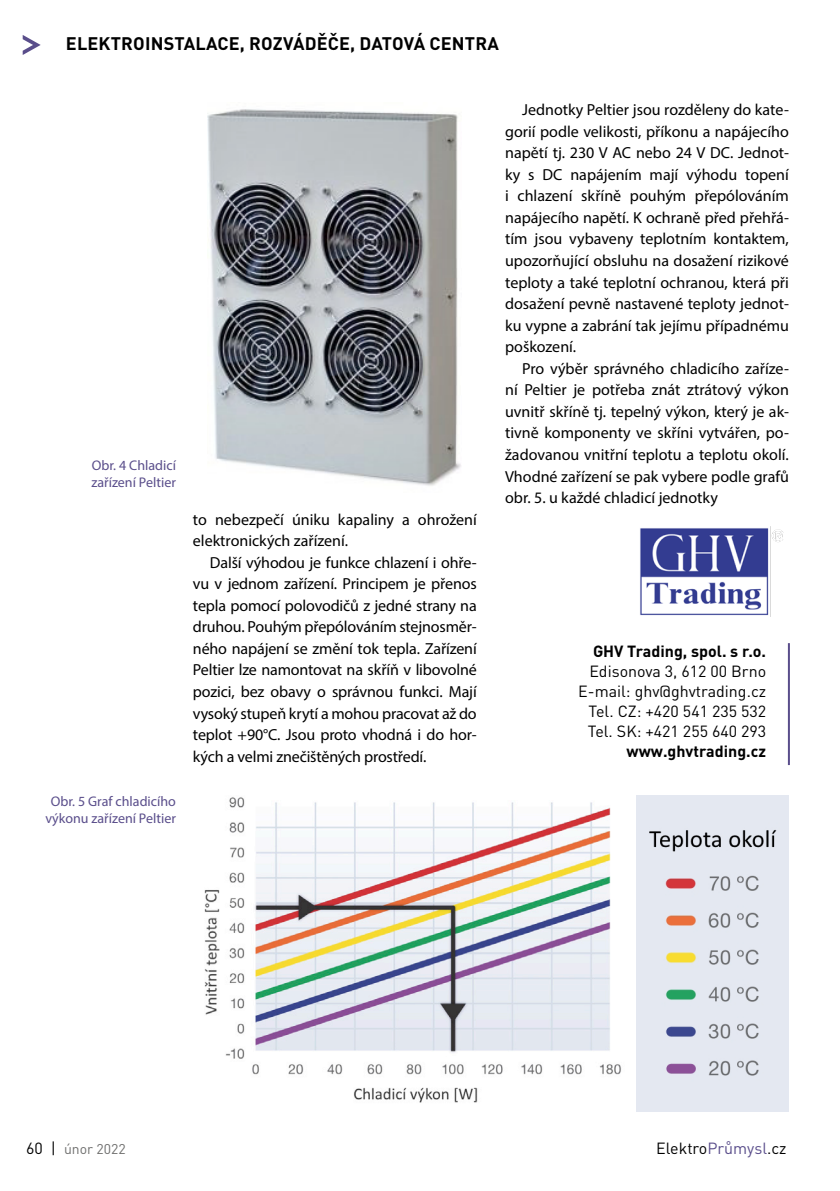
<style>
.page{position:relative;width:840px;height:1191px;background:#fff}
.page>*{position:absolute;margin:0;border:0;box-sizing:border-box;transform-origin:0 0}
.t1{font:700 18px "DIN Pro";letter-spacing:.01em;color:#000}
.Text_-_další_odstave{font:16px/21.6px "Myriad Pro";color:#000;text-align:justify}
.Adresa{font:16px "DIN Pro";color:#000}
.Text_-_prni_odstavec{font:16px/21.6px "Myriad Pro";color:#000}
.Adresa-2{font:700 16px "DIN Pro";color:#000}
.popisek_pravy{font:14px/17px "Myriad Pro";color:#5a4e8b}
.t2{font:14px "DIN Pro";color:#6f6f6e}
.s1{font-size:16px;color:#000}
.s2{color:#5a4e8b}
</style>
<div class="page">
<svg style="left:23px;top:35px;width:18px;height:20px"></svg>
<img style="left:204px;top:797px;width:417px;height:306px">
<img style="left:636px;top:795px;width:152px;height:316px">
<img style="left:208px;top:109px;width:253px;height:377px">
<img style="left:640px;top:527px;width:143px;height:89px">
<hr style="left:787px;top:643px;width:2px;height:122px;background:#5a4e8b">
<p class="t1" style="left:66px;top:31px;width:434px">ELEKTROINSTALACE, ROZVÁDĚČE, DATOVÁ CENTRA</p>
<p class="popisek_pravy" style="left:91px;top:456px;width:86px">Obr. 4 Chladicí zařízení Peltier</p>
<p class="popisek_pravy" style="left:45px;top:792px;width:132px;text-align:center">Obr. 5 Graf chladicího výkonu zařízení Peltier</p>
<p class="Text_-_prni_odstavec" style="left:193px;top:508px;width:285px">to nebezpečí úniku kapaliny a ohrožení elektronických zařízení.</p>
<p class="Text_-_další_odstave" style="left:193px;top:551px;width:285px;text-indent:17px">Další výhodou je funkce chlazení i ohře&shy;vu v jednom zařízení. Principem je přenos tepla pomocí polovodičů z jedné strany na druhou. Pouhým přepólováním stejnosměr&shy;ného napájení se změní tok tepla. Zařízení Peltier lze namontovat na skříň v libovolné pozici, bez obavy o správnou funkci. Mají vysoký stupeň krytí a mohou pracovat až do teplot +90°C. Jsou proto vhodná i do hor&shy;kých a velmi znečištěných prostředí.</p>
<p class="Text_-_další_odstave" style="left:505px;top:99px;width:285px;text-indent:17px">Jednotky Peltier jsou rozděleny do kate&shy;gorií podle velikosti, příkonu a napájecího napětí tj. 230 V AC nebo 24 V DC. Jednot&shy;ky s DC napájením mají výhodu topení i chlazení skříně pouhým přepólováním napájecího napětí. K ochraně před přehřá&shy;tím jsou vybaveny teplotním kontaktem, upozorňující obsluhu na dosažení rizikové teploty a také teplotní ochranou, která při dosažení pevně nastavené teploty jednot&shy;ku vypne a zabrání tak jejímu případnému poškození.</p>
<p class="Text_-_další_odstave" style="left:505px;top:357px;width:285px;text-indent:17px">Pro výběr správného chladicího zaříze&shy;ní Peltier je potřeba znát ztrátový výkon uvnitř skříně tj. tepelný výkon, který je ak&shy;tivně komponenty ve skříni vytvářen, po&shy;žadovanou vnitřní teplotu a teplotu okolí.<br>Vhodné zařízení se pak vybere podle grafů obr. 5. u každé chladicí jednotky</p>
<p class="Adresa-2" style="left:592px;top:640px;width:174px">GHV Trading, spol. s r.o.</p>
<p class="Adresa" style="left:589px;top:660px;width:178px">Edisonova 3, 612 00 Brno</p>
<p class="Adresa" style="left:578px;top:680px;width:189px">E-mail: ghv@ghvtrading.cz</p>
<p class="Adresa" style="left:588px;top:700px;width:179px">Tel. CZ: +420 541 235 532</p>
<p class="Adresa" style="left:587px;top:720px;width:180px">Tel. SK: +421 255 640 293</p>
<p class="Adresa-2" style="left:626px;top:740px;width:141px">www.ghvtrading.cz</p>
<p class="t2" style="left:26px;top:1139px;width:101px"><span class="s1">60 |</span> únor 2022</p>
<p class="Adresa" style="left:656px;top:1137px;width:132px">Elektro<span class="s2">Průmysl</span>.cz</p>
</div>
